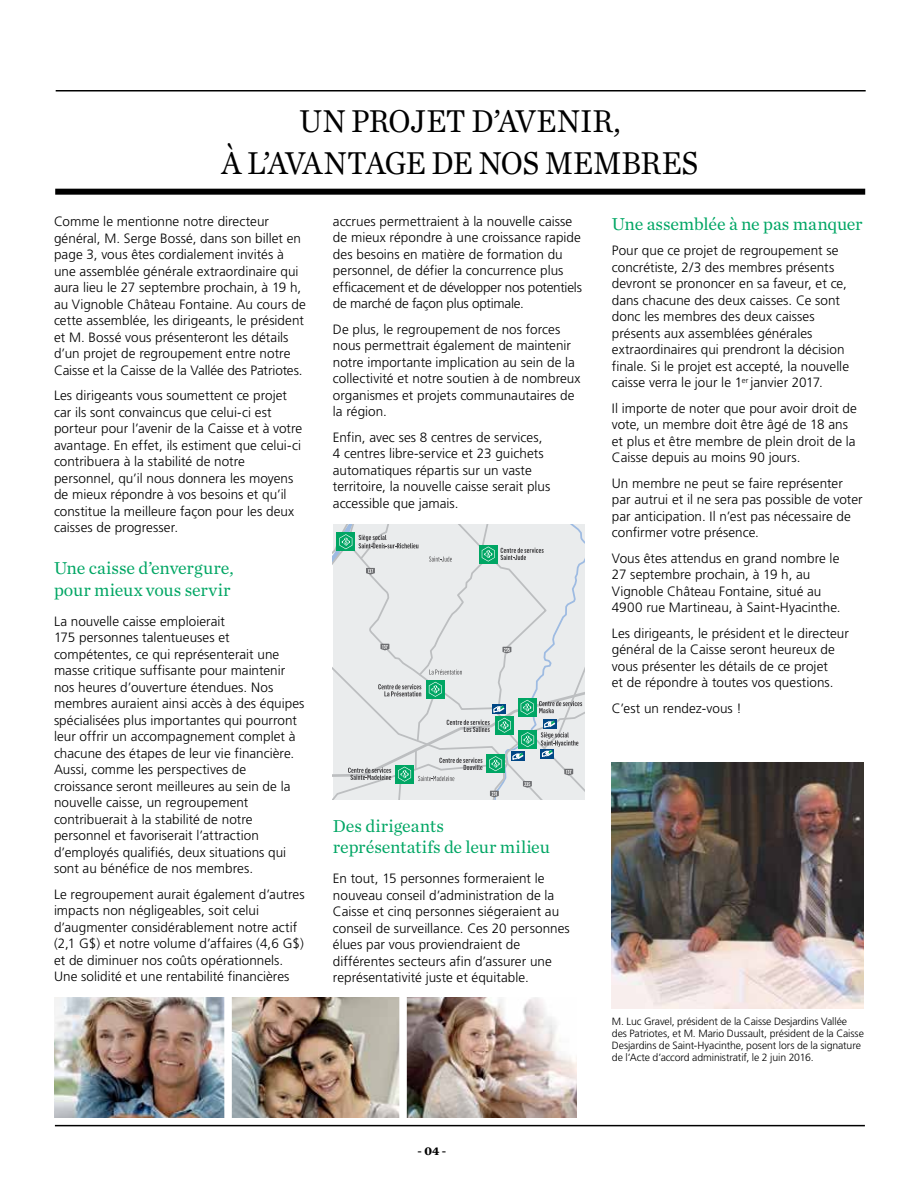
<style>
.page{position:relative;width:918px;height:1188px;background:#fff}
.page>*{position:absolute;margin:0;border:0;box-sizing:border-box;transform-origin:0 0}
.t1{font:33px/42px "Chronicle Text G1";letter-spacing:-.005em;color:#000;text-align:center;scale:.93 1}
.t2{font:18px/21.6px "Chronicle Text G1";letter-spacing:-.005em;color:#00a664}
.t3{font:300 13.5px/16.5px "Frutiger";letter-spacing:.005em;color:#000}
.t4{font:700 12px "Chronicle Text G1";color:#000}
.t5{font:300 10.5px/12px "Frutiger";letter-spacing:-.01em;color:#000}
</style>
<div class="page">
<hr style="left:56px;top:90px;width:810px;height:2px;background:#000">
<hr style="left:55px;top:1125px;width:810px;height:1px;background:#000">
<div style="left:55px;top:189px;width:810px;height:6px;background:#000"></div>
<img style="left:612px;top:762px;width:252px;height:246px">
<svg style="left:333px;top:525px;width:252px;height:275px;background:#d9e2e1"></svg>
<img style="left:55px;top:997px;width:169px;height:120px">
<img style="left:232px;top:997px;width:167px;height:120px">
<img style="left:407px;top:997px;width:169px;height:120px">
<h1 class="t1" style="left:222px;top:99px;width:514px">UN PROJET D’AVENIR,<br>À L’AVANTAGE DE NOS MEMBRES</h1>
<p class="t3" style="left:54px;top:213px;width:253px">Comme le mentionne notre directeur général, M. Serge Bossé, dans son billet en page 3, vous êtes cordialement invités à une assemblée générale extraordinaire qui aura lieu le 27 septembre prochain, à 19 h, au Vignoble Château Fontaine. Au cours de cette assemblée, les dirigeants, le président et M. Bossé vous présenteront les détails d’un projet de regroupement entre notre Caisse et la Caisse de la Vallée des Patriotes.</p>
<p class="t3" style="left:54px;top:387px;width:250px">Les dirigeants vous soumettent ce projet car ils sont convaincus que celui-ci est porteur pour l’avenir de la Caisse et à votre avantage. En effet, ils estiment que celui-ci contribuera à la stabilité de notre personnel, qu’il nous donnera les moyens de mieux répondre à vos besoins et qu’il constitue la meilleure façon pour les deux caisses de progresser.</p>
<h2 class="t2" style="left:54px;top:557px;width:181px">Une caisse d’envergure, pour mieux vous servir</h2>
<p class="t3" style="left:54px;top:613px;width:252px">La nouvelle caisse emploierait<br>175 personnes talentueuses et compétentes, ce qui représenterait une masse critique suffisante pour maintenir nos heures d’ouverture étendues. Nos membres auraient ainsi accès à des équipes spécialisées plus importantes qui pourront leur offrir un accompagnement complet à chacune des étapes de leur vie financière.<br>Aussi, comme les perspectives de croissance seront meilleures au sein de la nouvelle caisse, un regroupement contribuerait à la stabilité de notre personnel et favoriserait l’attraction d’employés qualifiés, deux situations qui sont au bénéfice de nos membres.</p>
<p class="t3" style="left:54px;top:886px;width:252px">Le regroupement aurait également d’autres impacts non négligeables, soit celui d’augmenter considérablement notre actif (2,1 G$) et notre volume d’affaires (4,6 G$) et de diminuer nos coûts opérationnels.<br>Une solidité et une rentabilité financières</p>
<p class="t3" style="left:333px;top:213px;width:250px">accrues permettraient à la nouvelle caisse de mieux répondre à une croissance rapide des besoins en matière de formation du personnel, de défier la concurrence plus efficacement et de développer nos potentiels de marché de façon plus optimale.</p>
<p class="t3" style="left:333px;top:321px;width:249px">De plus, le regroupement de nos forces nous permettrait également de maintenir notre importante implication au sein de la collectivité et notre soutien à de nombreux organismes et projets communautaires de la région.</p>
<p class="t3" style="left:333px;top:429px;width:219px">Enfin, avec ses 8 centres de services, 4 centres libre-service et 23 guichets automatiques répartis sur un vaste territoire, la nouvelle caisse serait plus accessible que jamais.</p>
<h2 class="t2" style="left:333px;top:814px;width:218px">Des dirigeants représentatifs de leur milieu</h2>
<p class="t3" style="left:333px;top:871px;width:238px">En tout, 15 personnes formeraient le nouveau conseil d’administration de la Caisse et cinq personnes siégeraient au conseil de surveillance. Ces 20 personnes élues par vous proviendraient de différentes secteurs afin d’assurer une représentativité juste et équitable.</p>
<h2 class="t2" style="left:612px;top:213px;width:252px">Une assemblée à ne pas manquer</h2>
<p class="t3" style="left:612px;top:243px;width:239px">Pour que ce projet de regroupement se concrétiste, 2/3 des membres présents devront se prononcer en sa faveur, et ce, dans chacune des deux caisses. Ce sont donc les membres des deux caisses présents aux assemblées générales extraordinaires qui prendront la décision finale. Si le projet est accepté, la nouvelle caisse verra le jour le 1<sup>er</sup> janvier 2017.</p>
<p class="t3" style="left:612px;top:400px;width:247px">Il importe de noter que pour avoir droit de vote, un membre doit être âgé de 18 ans et plus et être membre de plein droit de la Caisse depuis au moins 90 jours.</p>
<p class="t3" style="left:612px;top:475px;width:252px">Un membre ne peut se faire représenter par autrui et il ne sera pas possible de voter par anticipation. Il n’est pas nécessaire de confirmer votre présence.</p>
<p class="t3" style="left:612px;top:550px;width:230px">Vous êtes attendus en grand nombre le 27 septembre prochain, à 19 h, au Vignoble Château Fontaine, situé au 4900 rue Martineau, à Saint-Hyacinthe.</p>
<p class="t3" style="left:612px;top:625px;width:239px">Les dirigeants, le président et le directeur général de la Caisse seront heureux de vous présenter les détails de ce projet<br>et de répondre à toutes vos questions.</p>
<p class="t3" style="left:612px;top:700px;width:131px">C’est un rendez-vous !</p>
<p class="t5" style="left:612px;top:1015px;width:254px">M. Luc Gravel, président de la Caisse Desjardins Vallée des Patriotes, et M. Mario Dussault, président de la Caisse Desjardins de Saint-Hyacinthe, posent lors de la signature de l’Acte d’accord administratif, le 2 juin 2016.</p>
<p class="t4" style="left:418px;top:1143px;width:30px">- 04 -</p>
</div>
